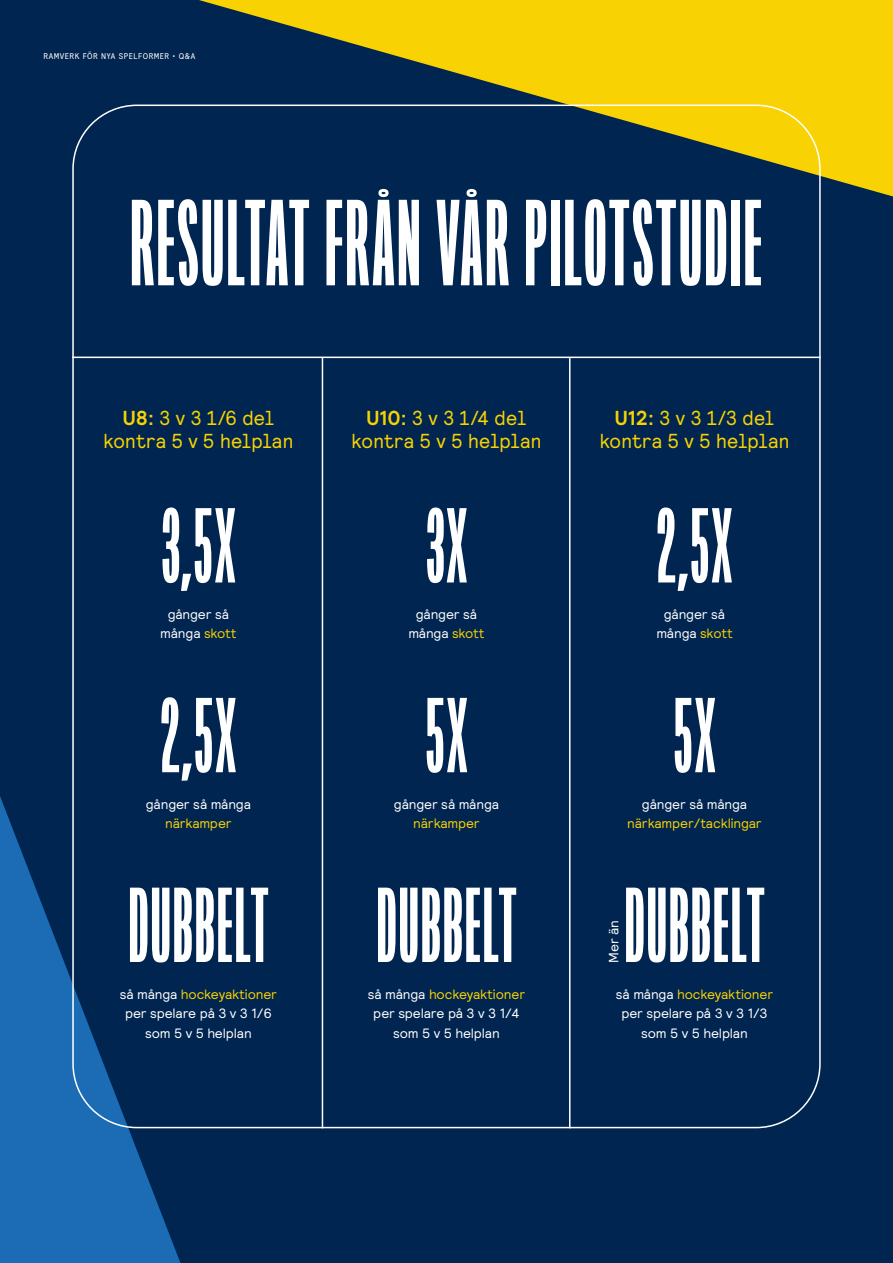
<style>
.page{position:relative;width:893px;height:1263px;background:#002550}
.page>*{position:absolute;margin:0;border:0;box-sizing:border-box;transform-origin:0 0}
.t1{font:900 120.75px "Origin Super Condensed";letter-spacing:.01em;color:#fff}
.t2{font:900 105px "Origin Super Condensed";letter-spacing:.01em;color:#fff}
.t3{font:20.25px/22.5px "Relative Faux";letter-spacing:.01em;color:#f8d202;text-align:center}
.t4{font:13.5px/19.5px "Relative";letter-spacing:-.01em;color:#fff;text-align:center}
.t5{font:13.5px "Relative";letter-spacing:-.01em;color:#f8d202}
.t6{font:8.25px "Relative Faux";letter-spacing:.055em;color:#fff}
.s1{font-family:"Relative";font-weight:700}
.s2{color:#f8d202}
</style>
<div class="page">
<svg style="left:0;top:796px;width:180px;height:467px;fill:#1b6bb5"></svg>
<svg style="left:199px;top:0;width:694px;height:196px"></svg>
<hr style="left:322px;top:358px;width:1px;height:770px;background:#fff">
<hr style="left:569px;top:358px;width:1px;height:770px;background:#fff">
<hr style="left:72px;top:357px;width:749px;height:1px;background:#fff">
<p class="t6" style="left:43px;top:51px;width:153px">RAMVERK FÖR NYA SPELFORMER • Q&amp;A</p>
<h1 class="t1" style="left:130px;top:180px;width:634px">RESULTAT FRÅN VÅR PILOTSTUDIE</h1>
<h3 class="t3" style="left:104px;top:406px;width:191px"><span class="s1">U8:</span> 3 v 3 1/6 del kontra 5 v 5 helplan</h3>
<h3 class="t3" style="left:352px;top:406px;width:191px"><span class="s1">U10:</span> 3 v 3 1/4 del kontra 5 v 5 helplan</h3>
<h3 class="t3" style="left:600px;top:406px;width:191px"><span class="s1">U12:</span> 3 v 3 1/3 del kontra 5 v 5 helplan</h3>
<h2 class="t2" style="left:161px;top:491px;width:77px">3,5X</h2>
<p class="t4" style="left:160px;top:604px;width:78px">gånger så många <span class="s2">skott</span></p>
<h2 class="t2" style="left:160px;top:680px;width:78px">2,5X</h2>
<p class="t4" style="left:146px;top:794px;width:107px">gånger så många</p>
<p class="t5" style="left:165px;top:815px;width:68px">närkamper</p>
<h2 class="t2" style="left:128px;top:870px;width:142px">DUBBELT</h2>
<p class="t4" style="left:120px;top:983px;width:159px">så många <span class="s2">hockeyaktioner </span>per spelare på 3 v 3 1/6 som 5 v 5 helplan</p>
<h2 class="t2" style="left:425px;top:491px;width:44px">3X</h2>
<p class="t4" style="left:408px;top:604px;width:78px">gånger så många <span class="s2">skott</span></p>
<h2 class="t2" style="left:425px;top:680px;width:44px">5X</h2>
<p class="t4" style="left:394px;top:794px;width:107px">gånger så många</p>
<p class="t5" style="left:413px;top:815px;width:68px">närkamper</p>
<h2 class="t2" style="left:376px;top:870px;width:142px">DUBBELT</h2>
<p class="t4" style="left:368px;top:983px;width:159px">så många <span class="s2">hockeyaktioner </span>per spelare på 3 v 3 1/4 som 5 v 5 helplan</p>
<h2 class="t2" style="left:656px;top:491px;width:78px">2,5X</h2>
<p class="t4" style="left:656px;top:604px;width:78px">gånger så många <span class="s2">skott</span></p>
<h2 class="t2" style="left:673px;top:680px;width:44px">5X</h2>
<p class="t4" style="left:642px;top:794px;width:107px">gånger så många</p>
<p class="t5" style="left:627px;top:815px;width:136px">närkamper/tacklingar</p>
<h2 class="t2" style="left:624px;top:870px;width:142px">DUBBELT</h2>
<p class="t4" style="left:616px;top:983px;width:159px">så många <span class="s2">hockeyaktioner </span>per spelare på 3 v 3 1/3 som 5 v 5 helplan</p>
<p class="t4" style="left:603px;top:963px;width:44px;rotate:-90deg">Mer än</p>
</div>
